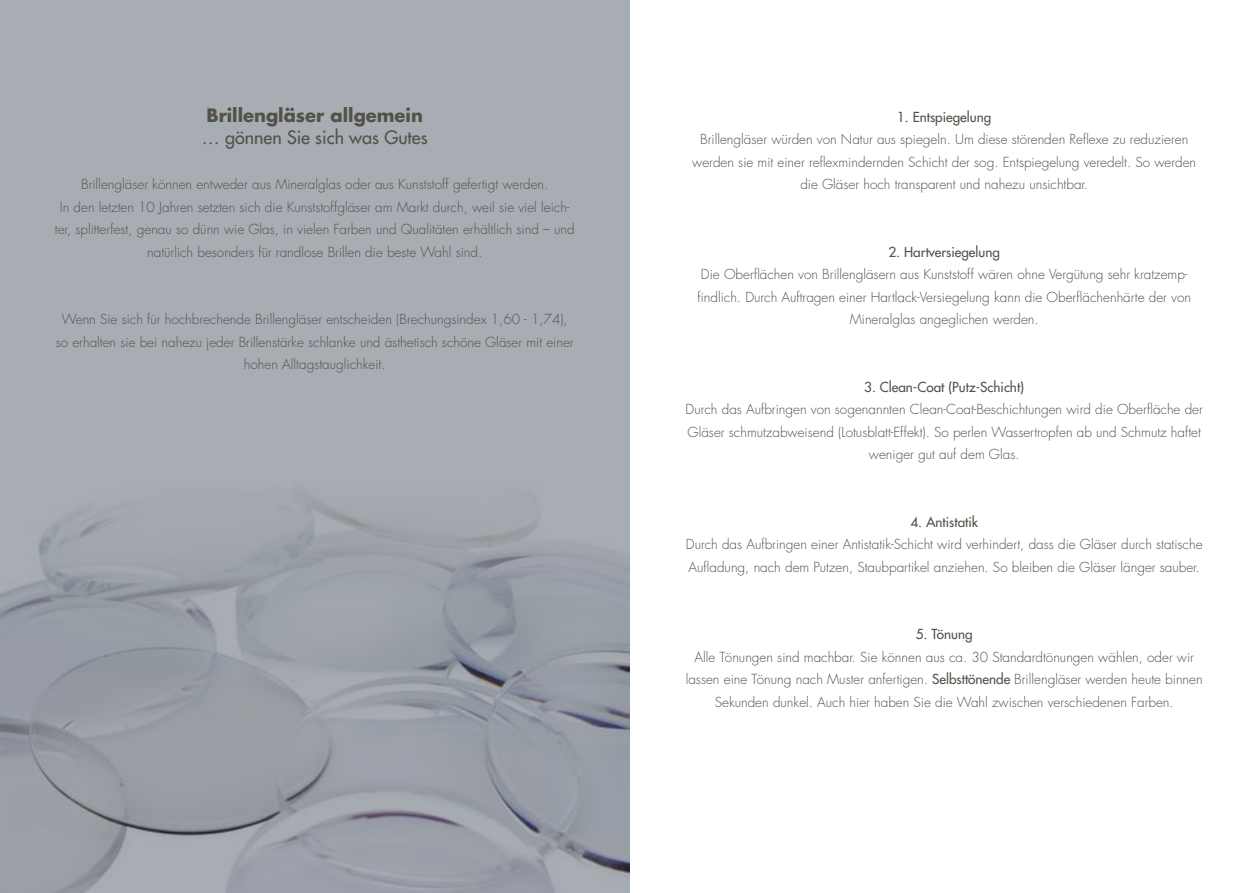
<style>
.page{position:relative;width:1259px;height:893px;background:#fff}
.page>*{position:absolute;margin:0;border:0;box-sizing:border-box;transform-origin:0 0}
.t1{font:700 18px "Futura Std";color:#535249}
.t2{font:500 18px "Futura Std";color:#535249}
.t3{font:300 13.5px/22.5px "Futura Std";color:#535249;text-align:center}
.t4{font:500 13.5px "Futura Std";color:#535249}
.s1{font-weight:500}
</style>
<div class="page">
<div style="left:0;top:0;width:629px;height:893px;background:#a8acb3"></div>
<img style="left:0;top:495px;width:629px;height:398px">
<h1 class="t1" style="left:206px;top:103px;width:218px">Brillengläser allgemein</h1>
<h1 class="t2" style="left:202px;top:126px;width:227px">… gönnen Sie sich was Gutes</h1>
<p class="t3" style="left:55px;top:173px;width:521px">Brillengläser können entweder aus Mineralglas oder aus Kunststoff gefertigt werden.<br>In den letzten 10 Jahren setzten sich die Kunststoffgläser am Markt durch, weil sie viel leich&shy;ter, splitterfest, genau so dünn wie Glas, in vielen Farben und Qualitäten erhältlich sind – und natürlich besonders für randlose Brillen die beste Wahl sind.</p>
<p class="t3" style="left:56px;top:308px;width:519px">Wenn Sie sich für hochbrechende Brillengläser entscheiden (Brechungsindex 1,60 - 1,74), so erhalten sie bei nahezu jeder Brillenstärke schlanke und ästhetisch schöne Gläser mit einer hohen Alltagstauglichkeit.</p>
<p class="t4" style="left:897px;top:108px;width:96px">1. Entspiegelung</p>
<p class="t3" style="left:692px;top:128px;width:505px">Brillengläser würden von Natur aus spiegeln. Um diese störenden Reflexe zu reduzieren werden sie mit einer reflexmindernden Schicht der sog. Entspiegelung veredelt. So werden die Gläser hoch transparent und nahezu unsichtbar.</p>
<p class="t4" style="left:888px;top:243px;width:113px">2. Hartversiegelung</p>
<p class="t3" style="left:697px;top:263px;width:495px">Die Oberflächen von Brillengläsern aus Kunststoff wären ohne Vergütung sehr kratzemp&shy;findlich. Durch Auftragen einer Hartlack-Versiegelung kann die Oberflächenhärte der von<br>Mineralglas angeglichen werden.</p>
<p class="t4" style="left:864px;top:378px;width:161px">3. Clean-Coat (Putz-Schicht)</p>
<p class="t3" style="left:685px;top:398px;width:519px">Durch das Aufbringen von sogenannten Clean-Coat-Beschichtungen wird die Oberfläche der<br>Gläser schmutzabweisend (Lotusblatt-Effekt). So perlen Wassertropfen ab und Schmutz haftet weniger gut auf dem Glas.</p>
<p class="t4" style="left:910px;top:513px;width:69px">4. Antistatik</p>
<p class="t3" style="left:686px;top:533px;width:518px;text-align:left">Durch das Aufbringen einer Antistatik-Schicht wird verhindert, dass die Gläser durch statische<br>Aufladung, nach dem Putzen, Staubpartikel anziehen. So bleiben die Gläser länger sauber.</p>
<p class="t4" style="left:915px;top:626px;width:58px">5. Tönung</p>
<p class="t3" style="left:686px;top:646px;width:518px">Alle Tönungen sind machbar. Sie können aus ca. 30 Standardtönungen wählen, oder wir lassen eine Tönung nach Muster anfertigen. <span class="s1">Selbsttönende</span> Brillengläser werden heute binnen<br>Sekunden dunkel. Auch hier haben Sie die Wahl zwischen verschiedenen Farben.</p>
</div>
